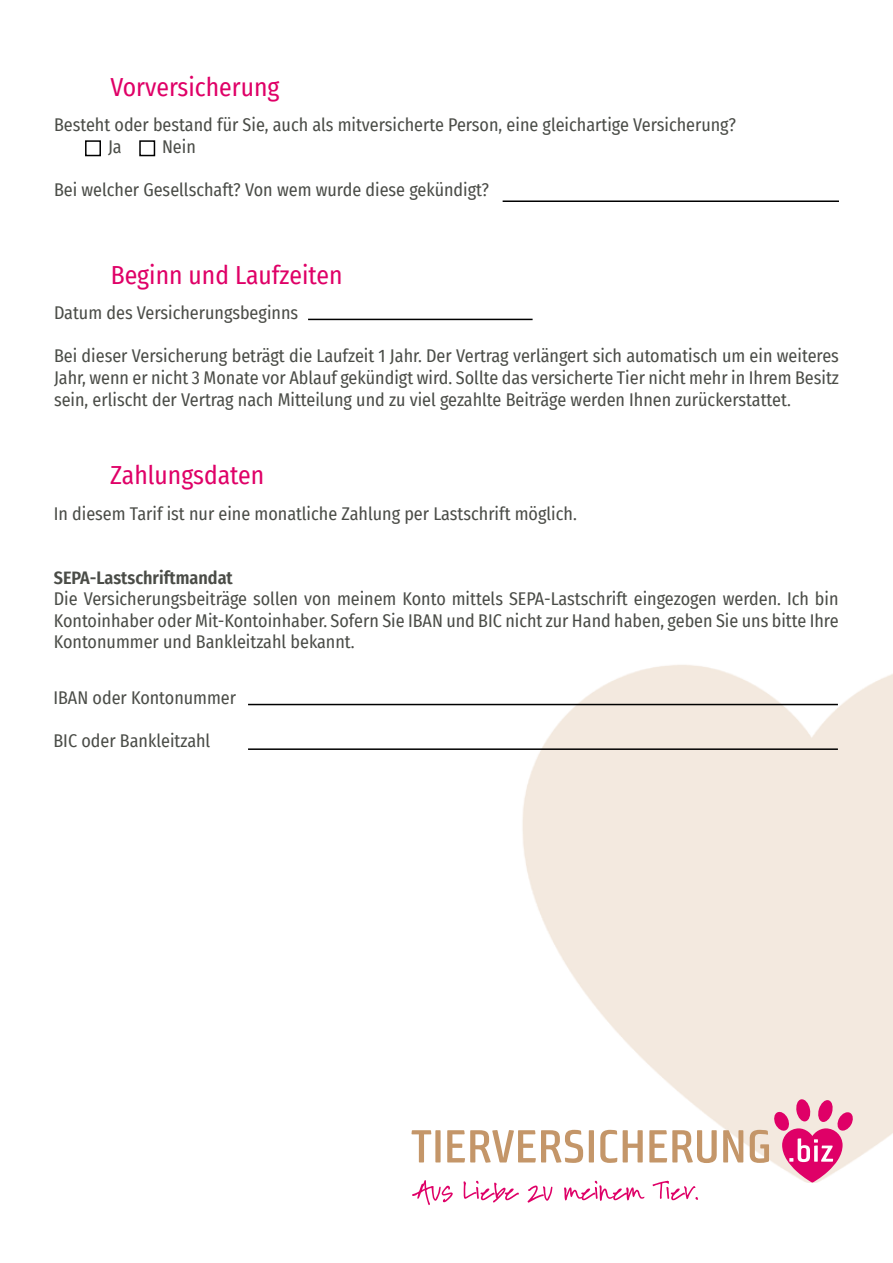
<style>
.page{position:relative;width:893px;height:1263px;background:#fff}
.page>*{position:absolute;margin:0;border:0;box-sizing:border-box;transform-origin:0 0}
.t1{font:25.5px "Fira Sans Condensed";color:#df0067}
.t2{font:18px/21.6px "Fira Sans Condensed";color:#4a4c47;text-align:justify}
.t3{font:600 18px "Fira Sans Condensed";color:#4a4c47}
</style>
<div class="page">
<svg style="left:411px;top:1130px;width:20px;height:32px"></svg>
<div style="left:435px;top:1130px;width:6px;height:32px;background:#c49669"></div>
<svg style="left:447px;top:1130px;width:136px;height:33px"></svg>
<div style="left:589px;top:1130px;width:5px;height:32px;background:#c49669"></div>
<svg style="left:600px;top:1130px;width:17px;height:33px"></svg>
<svg style="left:623px;top:1130px;width:20px;height:32px"></svg>
<svg style="left:649px;top:1130px;width:68px;height:33px"></svg>
<svg style="left:723px;top:1130px;width:20px;height:32px"></svg>
<svg style="left:750px;top:1099px;width:104px;height:83px"></svg>
<svg style="left:412px;top:1180px;width:41px;height:25px"></svg>
<svg style="left:464px;top:1181px;width:55px;height:21px"></svg>
<svg style="left:527px;top:1185px;width:25px;height:17px"></svg>
<svg style="left:564px;top:1181px;width:80px;height:20px"></svg>
<svg style="left:653px;top:1181px;width:45px;height:19px"></svg>
<hr style="left:503px;top:200px;width:336px;height:2px;background:#000">
<div style="left:139px;top:140px;width:16px;height:16px;border:2px solid #000"></div>
<div style="left:85px;top:140px;width:16px;height:16px;border:2px solid #000"></div>
<hr style="left:308px;top:319px;width:225px;height:1px;background:#000">
<hr style="left:248px;top:704px;width:590px;height:1px;background:#000">
<hr style="left:248px;top:748px;width:590px;height:2px;background:#000">
<h1 class="t1" style="left:111px;top:72px;width:170px">Vorversicherung</h1>
<p class="t2" style="left:108px;top:114px;width:629px;text-indent:-54px">Besteht oder bestand für Sie, auch als mitversicherte Person, eine gleichartige Versicherung?<br>Ja</p>
<p class="t2" style="left:162px;top:136px;width:35px">Nein</p>
<p class="t2" style="left:54px;top:179px;width:437px">Bei welcher Gesellschaft? Von wem wurde diese gekündigt?</p>
<h1 class="t1" style="left:111px;top:260px;width:233px">Beginn und Laufzeiten</h1>
<p class="t2" style="left:54px;top:302px;width:246px">Datum des Versicherungsbeginns</p>
<p class="t2" style="left:54px;top:345px;width:786px">Bei dieser Versicherung beträgt die Laufzeit 1 Jahr. Der Vertrag verlängert sich automatisch um ein weiteres Jahr, wenn er nicht 3 Monate vor Ablauf gekündigt wird. Sollte das versicherte Tier nicht mehr in Ihrem Besitz sein, erlischt der Vertrag nach Mitteilung und zu viel gezahlte Beiträge werden Ihnen zurückerstattet.</p>
<h1 class="t1" style="left:110px;top:460px;width:155px">Zahlungsdaten</h1>
<p class="t2" style="left:54px;top:504px;width:525px">In diesem Tarif ist nur eine monatliche Zahlung per Lastschrift möglich.</p>
<p class="t3" style="left:54px;top:567px;width:181px">SEPA-Lastschriftmandat</p>
<p class="t2" style="left:54px;top:588px;width:786px">Die Versicherungsbeiträge sollen von meinem Konto mittels SEPA-Lastschrift eingezogen werden. Ich bin Kontoinhaber oder Mit-Kontoinhaber. Sofern Sie IBAN und BIC nicht zur Hand haben, geben Sie uns bitte Ihre Kontonummer und Bankleitzahl bekannt.</p>
<p class="t2" style="left:53px;top:687px;width:184px">IBAN oder Kontonummer</p>
<p class="t2" style="left:53px;top:730px;width:158px">BIC oder Bankleitzahl</p>
</div>
